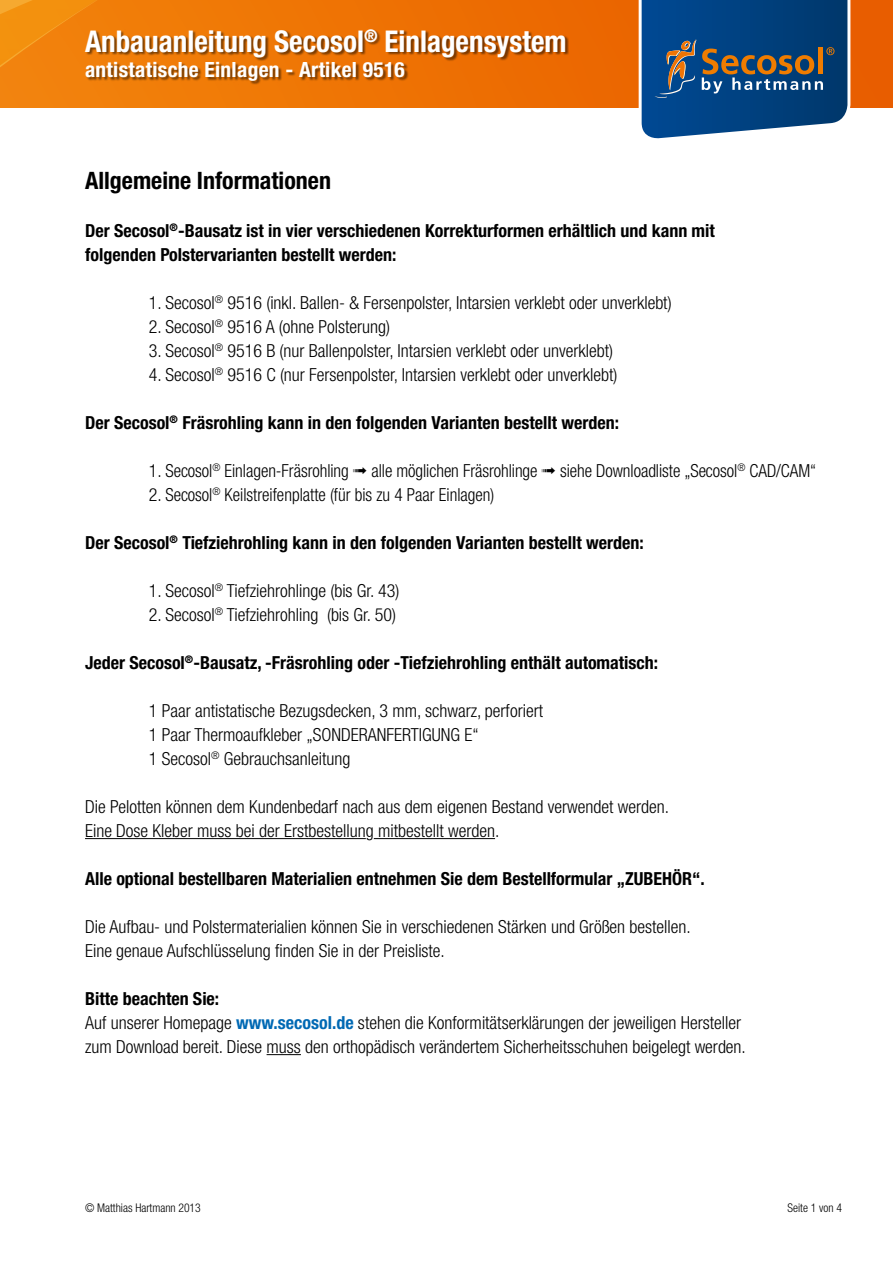
<style>
.page{position:relative;width:893px;height:1263px;background:#fff}
.page>*{position:absolute;margin:0;border:0;box-sizing:border-box;transform-origin:0 0}
.t1{font:700 condensed 30px "Helvetica Neue";color:#fff}
.t2{font:700 condensed 24px "Helvetica Neue";color:#000}
.t3{font:700 condensed 21px "Helvetica Neue";letter-spacing:.015em;color:#fff}
.t4{font:300 condensed 18px/24px "Helvetica Neue";color:#000}
.t5{font:700 condensed 18px/24px "Helvetica Neue";color:#000}
.t6{font:300 condensed 12px "Helvetica Neue";color:#000}
.s1{font-weight:700}
.s2{font-weight:700;color:#0069b4}
</style>
<div class="page">
<svg style="left:116px;top:0;width:777px;height:107px;background:#ec6e03"></svg>
<svg style="left:0;top:0;width:116px;height:107px;background:#f2860d"></svg>
<svg style="left:637px;top:0;width:215px;height:139px;background:#2c5985"></svg>
<div style="left:86px;top:29px;width:483px;height:56px;background:#000;opacity:.5"></div>
<hr style="left:85px;top:838px;width:281px;height:1px;background:#000">
<hr style="left:374px;top:838px;width:121px;height:1px;background:#000">
<hr style="left:267px;top:1054px;width:34px;height:1px;background:#000">
<h1 class="t1" style="left:85px;top:23px;width:483px">Anbauanleitung Secosol<sup>®</sup> Einlagensystem</h1>
<p class="t3" style="left:85px;top:57px;width:321px">antistatische Einlagen - Artikel 9516</p>
<h2 class="t2" style="left:85px;top:166px;width:247px">Allgemeine Informationen</h2>
<p class="t5" style="left:85px;top:218px;width:631px">Der Secosol<sup>®</sup>-Bausatz ist in vier verschiedenen Korrekturformen erhältlich und kann mit folgenden Polstervarianten bestellt werden:</p>
<p class="t4" style="left:149px;top:290px;width:524px">1. Secosol<sup>®</sup> 9516 (inkl. Ballen- &amp; Fersenpolster, Intarsien verklebt oder unverklebt)</p>
<p class="t4" style="left:149px;top:314px;width:243px">2. Secosol<sup>®</sup> 9516 A (ohne Polsterung)</p>
<p class="t4" style="left:149px;top:338px;width:466px">3. Secosol<sup>®</sup> 9516 B (nur Ballenpolster, Intarsien verklebt oder unverklebt)</p>
<p class="t4" style="left:149px;top:362px;width:470px">4. Secosol<sup>®</sup> 9516 C (nur Fersenpolster, Intarsien verklebt oder unverklebt)</p>
<p class="t5" style="left:85px;top:410px;width:535px">Der Secosol<sup>®</sup> Fräsrohling kann in den folgenden Varianten bestellt werden:</p>
<p class="t4" style="left:149px;top:458px;width:669px">1. Secosol<sup>®</sup> Einlagen-Fräsrohling ➟ alle möglichen Fräsrohlinge ➟ siehe Downloadliste „Secosol<sup>®</sup> CAD/CAM“</p>
<p class="t4" style="left:149px;top:482px;width:347px">2. Secosol<sup>®</sup> Keilstreifenplatte (für bis zu 4 Paar Einlagen)</p>
<p class="t5" style="left:85px;top:530px;width:560px">Der Secosol<sup>®</sup> Tiefziehrohling kann in den folgenden Varianten bestellt werden:</p>
<p class="t4" style="left:149px;top:578px;width:252px">1. Secosol<sup>®</sup> Tiefziehrohlinge (bis Gr. 43)</p>
<p class="t4" style="left:149px;top:602px;width:249px">2. Secosol<sup>®</sup> Tiefziehrohling (bis Gr. 50)</p>
<p class="t5" style="left:85px;top:650px;width:575px">Jeder Secosol<sup>®</sup>-Bausatz, -Fräsrohling oder -Tiefziehrohling enthält automatisch:</p>
<p class="t4" style="left:149px;top:698px;width:396px">1 Paar antistatische Bezugsdecken, 3 mm, schwarz, perforiert<br>1 Paar Thermoaufkleber „SONDERANFERTIGUNG E“<br>1 Secosol<sup>®</sup> Gebrauchsanleitung</p>
<p class="t4" style="left:85px;top:794px;width:585px">Die Pelotten können dem Kundenbedarf nach aus dem eigenen Bestand verwendet werden.<br>Eine Dose Kleber muss bei der Erstbestellung mitbestellt werden.</p>
<p class="t5" style="left:85px;top:866px;width:621px">Alle optional bestellbaren Materialien entnehmen Sie dem Bestellformular „ZUBEHÖR“.</p>
<p class="t4" style="left:85px;top:914px;width:607px">Die Aufbau- und Polstermaterialien können Sie in verschiedenen Stärken und Größen bestellen.<br>Eine genaue Aufschlüsselung finden Sie in der Preisliste.</p>
<p class="t4" style="left:85px;top:986px;width:662px"><span class="s1">Bitte beachten Sie:<br></span>Auf unserer Homepage <span class="s2">www.secosol.de</span> stehen die Konformitätserklärungen der jeweiligen Hersteller zum Download bereit. Diese muss den orthopädisch verändertem Sicherheitsschuhen beigelegt werden.</p>
<p class="t6" style="left:85px;top:1201px;width:117px">© Matthias Hartmann 2013</p>
<p class="t6" style="left:787px;top:1201px;width:56px">Seite 1 von 4</p>
</div>
